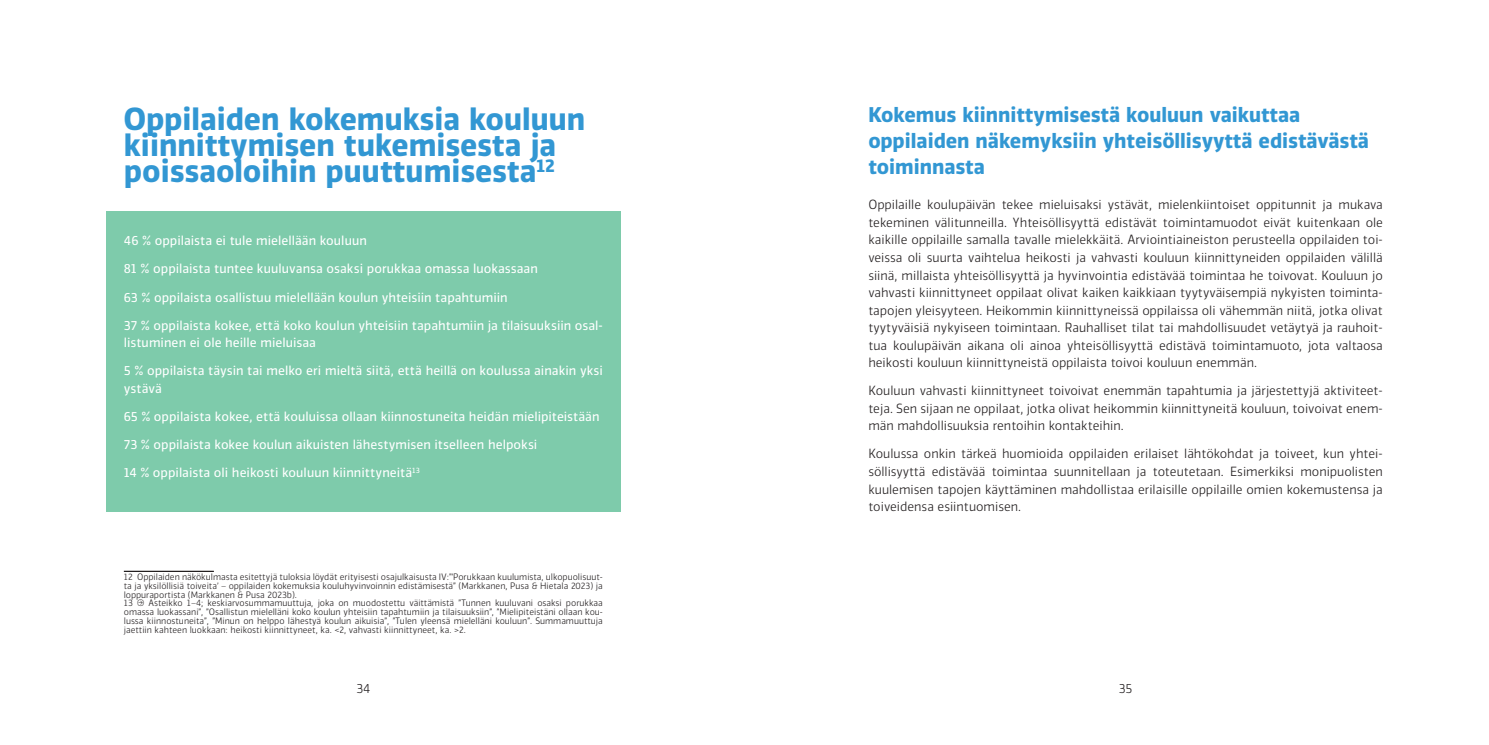
<style>
.page{position:relative;width:1489px;height:745px;background:#fff}
.page>*{position:absolute;margin:0;border:0;box-sizing:border-box;transform-origin:0 0}
.OTS1_sin{font:700 30px/26.2px "Vinkel";color:#3297d3}
.OTS2{font:700 20px/26.2px "Vinkel";color:#3297d3}
.leipis_light{font:300 12.5px/17.5px "Vinkel";color:#231f20;text-align:justify}
.valk_leipis{font:12.5px/17.5px "Vinkel";color:#fff}
.alaviite{font:300 8.75px/8.8px "Vinkel";color:#231f20;text-align:justify}
</style>
<div class="page">
<div style="left:106px;top:211px;width:514px;height:300px;background:#7ecbab"></div>
<hr style="left:124px;top:570px;width:90px;height:1px;background:#231f20">
<h1 class="OTS1_sin" style="left:124px;top:106px;width:463px">Oppilaiden kokemuksia kouluun kiinnittymisen tukemisesta ja poissaoloihin puuttumisesta<sup>12</sup></h1>
<p class="valk_leipis" style="left:124px;top:232px;width:244px">46 % oppilaista ei tule mielellään kouluun</p>
<p class="valk_leipis" style="left:124px;top:260px;width:415px">81 % oppilaista tuntee kuuluvansa osaksi porukkaa omassa luokassaan</p>
<p class="valk_leipis" style="left:124px;top:288px;width:385px">63 % oppilaista osallistuu mielellään koulun yhteisiin tapahtumiin</p>
<p class="valk_leipis" style="left:124px;top:316px;width:480px">37 % oppilaista kokee, että koko koulun yhteisiin tapahtumiin ja tilaisuuksiin osal&shy;listuminen ei ole heille mieluisaa</p>
<p class="valk_leipis" style="left:124px;top:362px;width:480px">5 % oppilaista täysin tai melko eri mieltä siitä, että heillä on koulussa ainakin yksi ystävä</p>
<p class="valk_leipis" style="left:124px;top:408px;width:477px">65 % oppilaista kokee, että kouluissa ollaan kiinnostuneita heidän mielipiteistään</p>
<p class="valk_leipis" style="left:124px;top:436px;width:415px">73 % oppilaista kokee koulun aikuisten lähestymisen itselleen helpoksi</p>
<p class="valk_leipis" style="left:124px;top:464px;width:297px">14 % oppilaista oli heikosti kouluun kiinnittyneitä<sup>13</sup></p>
<p class="alaviite" style="left:124px;top:572px;width:480px">12 Oppilaiden näkökulmasta esitettyjä tuloksia löydät erityisesti osajulkaisusta IV:”’Porukkaan kuulumista, ulkopuolisuut&shy;ta ja yksilöllisiä toiveita’ – oppilaiden kokemuksia kouluhyvinvoinnin edistämisestä” (Markkanen, Pusa &amp; Hietala 2023) ja loppuraportista (Markkanen &amp; Pusa 2023b).</p>
<p class="alaviite" style="left:124px;top:598px;width:480px">13 → Asteikko 1–4; keskiarvosummamuuttuja, joka on muodostettu väittämistä ”Tunnen kuuluvani osaksi porukkaa omassa luokassani”, ”Osallistun mielelläni koko koulun yhteisiin tapahtumiin ja tilaisuuksiin”, ”Mielipiteistäni ollaan kou&shy;lussa kiinnostuneita”, ”Minun on helppo lähestyä koulun aikuisia”, ”Tulen yleensä mielelläni kouluun”. Summamuuttuja jaettiin kahteen luokkaan: heikosti kiinnittyneet, ka. &lt;2, vahvasti kiinnittyneet, ka. &gt;2.</p>
<p class="OTS2" style="left:868px;top:101px;width:502px">Kokemus kiinnittymisestä kouluun vaikuttaa oppilaiden näkemyksiin yhteisöllisyyttä edistävästä toiminnasta</p>
<p class="leipis_light" style="left:868px;top:196px;width:516px">Oppilaille koulupäivän tekee mieluisaksi ystävät, mielenkiintoiset oppitunnit ja mukava tekeminen välitunneilla. Yhteisöllisyyttä edistävät toimintamuodot eivät kuitenkaan ole kaikille oppilaille samalla tavalle mielekkäitä. Arviointiaineiston perusteella oppilaiden toi&shy;veissa oli suurta vaihtelua heikosti ja vahvasti kouluun kiinnittyneiden oppilaiden välillä siinä, millaista yhteisöllisyyttä ja hyvinvointia edistävää toimintaa he toivovat. Kouluun jo vahvasti kiinnittyneet oppilaat olivat kaiken kaikkiaan tyytyväisempiä nykyisten toiminta&shy;tapojen yleisyyteen. Heikommin kiinnittyneissä oppilaissa oli vähemmän niitä, jotka olivat tyytyväisiä nykyiseen toimintaan. Rauhalliset tilat tai mahdollisuudet vetäytyä ja rauhoit&shy;tua koulupäivän aikana oli ainoa yhteisöllisyyttä edistävä toimintamuoto, jota valtaosa heikosti kouluun kiinnittyneistä oppilaista toivoi kouluun enemmän.</p>
<p class="leipis_light" style="left:868px;top:382px;width:516px">Kouluun vahvasti kiinnittyneet toivoivat enemmän tapahtumia ja järjestettyjä aktiviteet&shy;teja. Sen sijaan ne oppilaat, jotka olivat heikommin kiinnittyneitä kouluun, toivoivat enem&shy;män mahdollisuuksia rentoihin kontakteihin.</p>
<p class="leipis_light" style="left:868px;top:445px;width:516px">Koulussa onkin tärkeä huomioida oppilaiden erilaiset lähtökohdat ja toiveet, kun yhtei&shy;söllisyyttä edistävää toimintaa suunnitellaan ja toteutetaan. Esimerkiksi monipuolisten kuulemisen tapojen käyttäminen mahdollistaa erilaisille oppilaille omien kokemustensa ja toiveidensa esiintuomisen.</p>
<p class="leipis_light" style="left:356px;top:679px;width:15px">34</p>
<p class="leipis_light" style="left:1118px;top:679px;width:15px">35</p>
</div>
